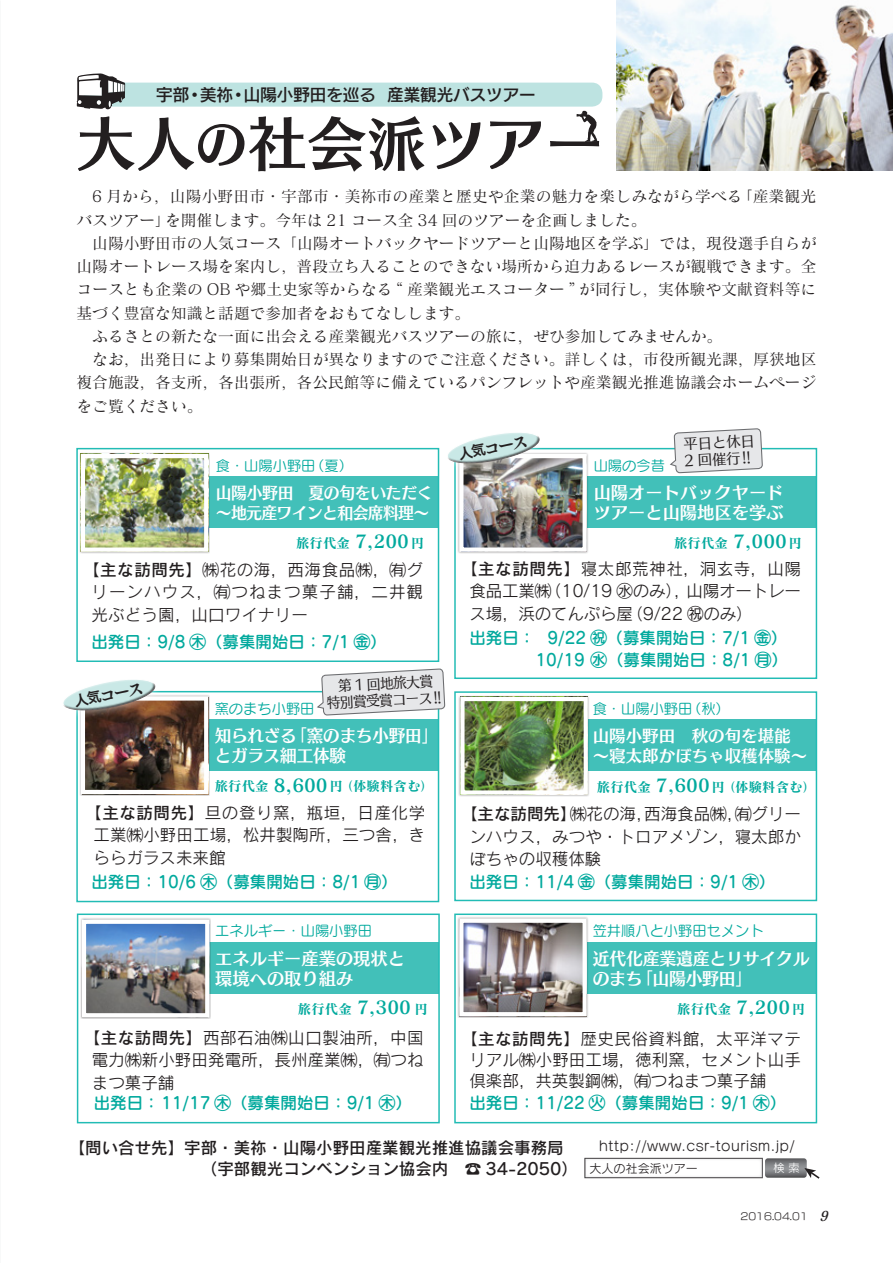
<style>
.page{position:relative;width:893px;height:1263px;background:#fff}
.page>*{position:absolute;margin:0;border:0;box-sizing:border-box;transform-origin:0 0}
.t1{font:58.5px "Skip Std B";color:#231f20}
.t2{font:17.25px/20.2px "Skip Std B";color:#fff}
.t3{font:17.25px "Skip Std B";color:#fff;scale:.96 1}
.t4{font:16.5px/22.5px "Rodin Pro M";letter-spacing:.005em;color:#231f20;text-align:justify}
.t5{font:16.5px "Seurat Pro DB";color:#00a99d}
.t6{font:16.5px "Rodin Pro DB";color:#231f20}
.t7{font:16.5px/20.2px "Skip Std B";letter-spacing:-.02em;color:#fff;scale:.96 1}
.t8{font:16.5px "Skip Std B";color:#fff}
.t9{font:16.5px "New Rodin Pro N DB";color:#231f20}
.t10{font:16.5px "Antic Cezanne Pro DB";color:#231f20}
.t11{font:15.75px/23.2px "Matisse Pro N M";color:#231f20;text-align:justify}
.t12{font:14.25px "Seurat Pro M";color:#00a99d}
.t13{font:14.25px "Skip Std M";color:#231f20;scale:.96 1}
.t14{font:14.25px "Skip Std M";color:#231f20}
.t15{font:13.5px "Matisse Pro N B";color:#00a99d}
.t16{font:13.5px "Seurat Pro M";letter-spacing:.04em;color:#231f20}
.t17{font:12px "Rodin Cattleya Pro M";color:#231f20}
.t18{font:11.1px "New Rodin Pro M";color:#fff}
.t19{font:9.75px "New Rodin Pro M";color:#231f20}
.s1{font-size:51px}
.s2{font-size:60px}
.s3{font-size:15px}
.s4{font-size:18px}
.s5{font-family:"Rodin Pro DB"}
.s6{font-family:"Matisse Eleganto Pro B";font-style:italic;font-size:13.5px}
</style>
<div class="page">
<div style="left:94px;top:719px;width:344px;height:51px;background:#42c0b9"></div>
<div style="left:85px;top:942px;width:354px;height:51px;background:#42c0b9"></div>
<div style="left:84px;top:476px;width:354px;height:51px;background:#42c0b9"></div>
<div style="left:468px;top:720px;width:348px;height:51px;background:#42c0b9"></div>
<div style="left:468px;top:942px;width:348px;height:51px;background:#42c0b9"></div>
<div style="left:468px;top:476px;width:348px;height:51px;background:#42c0b9"></div>
<div style="left:76px;top:448px;width:363px;height:214px;border:1px solid #22bcb5"></div>
<div style="left:454px;top:691px;width:363px;height:210px;border:1px solid #22bcb5"></div>
<div style="left:454px;top:913px;width:363px;height:210px;border:1px solid #22bcb5"></div>
<div style="left:454px;top:448px;width:363px;height:231px;border:1px solid #22bcb5"></div>
<div style="left:76px;top:691px;width:363px;height:211px;border:1px solid #22bcb5"></div>
<div style="left:77px;top:913px;width:363px;height:210px;border:1px solid #22bcb5"></div>
<div style="left:79px;top:452px;width:131px;height:101px;background:#231f20;opacity:.4"></div>
<img style="left:86px;top:459px;width:117px;height:88px">
<div style="left:81px;top:454px;width:127px;height:98px;border:4px solid #fff"></div>
<div style="left:458px;top:695px;width:131px;height:101px;background:#231f20;opacity:.4"></div>
<img style="left:465px;top:702px;width:118px;height:88px">
<div style="left:460px;top:697px;width:128px;height:98px;border:4px solid #fff"></div>
<div style="left:457px;top:916px;width:131px;height:102px;background:#231f20;opacity:.4"></div>
<img style="left:464px;top:923px;width:118px;height:88px">
<div style="left:459px;top:918px;width:128px;height:98px;border:4px solid #fff"></div>
<div style="left:457px;top:452px;width:131px;height:101px;background:#dbdadb"></div>
<img style="left:464px;top:459px;width:118px;height:88px">
<div style="left:459px;top:454px;width:128px;height:98px;border:4px solid #fff"></div>
<div style="left:79px;top:694px;width:131px;height:102px;background:#231f20;opacity:.4"></div>
<img style="left:86px;top:701px;width:117px;height:88px">
<div style="left:81px;top:696px;width:127px;height:98px;border:4px solid #fff"></div>
<div style="left:80px;top:917px;width:131px;height:102px;background:#231f20;opacity:.4"></div>
<img style="left:87px;top:924px;width:117px;height:88px">
<div style="left:82px;top:919px;width:127px;height:98px;border:4px solid #fff"></div>
<div style="left:84px;top:83px;width:518px;height:24px;background:#bde3e1;border-radius:11px"></div>
<svg style="left:765px;top:1158px;width:55px;height:21px"></svg>
<img style="left:617px;top:0;width:276px;height:170px">
<svg style="left:77px;top:73px;width:48px;height:37px"></svg>
<svg style="left:669px;top:428px;width:93px;height:46px;background:#e2e3e5"></svg>
<svg style="left:315px;top:632px;width:130px;height:83px"></svg>
<svg style="left:576px;top:111px;width:21px;height:31px"></svg>
<svg style="left:434px;top:433px;width:119px;height:47px"></svg>
<svg style="left:63px;top:661px;width:105px;height:66px"></svg>
<p class="t9" style="left:156px;top:81px;width:381px">宇部・美祢・山陽小野田を巡る 産業観光バスツアー</p>
<p class="t1" style="left:77px;top:100px;width:529px">大人<span class="s1">の</span>社会派<span class="s2">ツアー</span></p>
<p class="t11" style="left:77px;top:184px;width:741px">　6 月から，山陽小野田市・宇部市・美祢市の産業と歴史や企業の魅力を楽しみながら学べる「産業観光バスツアー」を開催します。今年は 21 コース全 34 回のツアーを企画しました。</p>
<p class="t11" style="left:77px;top:231px;width:741px">　山陽小野田市の人気コース「山陽オートバックヤードツアーと山陽地区を学ぶ」では，現役選手自らが山陽オートレース場を案内し，普段立ち入ることのできない場所から迫力あるレースが観戦できます。全コースとも企業の OB や郷土史家等からなる “ 産業観光エスコーター ” が同行し，実体験や文献資料等に基づく豊富な知識と話題で参加者をおもてなしします。</p>
<p class="t11" style="left:77px;top:324px;width:647px">　ふるさとの新たな一面に出会える産業観光バスツアーの旅に，ぜひ参加してみませんか。</p>
<p class="t11" style="left:77px;top:347px;width:741px">　なお，出発日により募集開始日が異なりますのでご注意ください。詳しくは，市役所観光課，厚狭地区複合施設，各支所，各出張所，各公民館等に備えているパンフレットや産業観光推進協議会ホームページをご覧ください。</p>
<p class="t12" style="left:216px;top:456px;width:139px">食・山陽小野田（夏）</p>
<p class="t10" style="left:456px;top:444px;width:73px;rotate:-11deg"><span class="s3">人気</span>コース</p>
<p class="t12" style="left:594px;top:456px;width:73px">山陽の今昔</p>
<p class="t14" style="left:683px;top:433px;width:73px;rotate:-3deg">平日と休日</p>
<p class="t14" style="left:684px;top:450px;width:73px;rotate:-3deg">2 回催行！！</p>
<p class="t7" style="left:216px;top:482px;width:227px">山陽小野田　夏の旬をいただく〜地元産ワインと和会席料理〜</p>
<p class="t2" style="left:594px;top:482px;width:191px">山陽オートバックヤード</p>
<p class="t2" style="left:594px;top:502px;width:191px">ツアーと山陽地区を学ぶ</p>
<p class="t15" style="left:296px;top:534px;width:130px">旅行代金 <span class="s4">7,200</span>円</p>
<p class="t15" style="left:674px;top:534px;width:130px">旅行代金 <span class="s4">7,000</span>円</p>
<p class="t4" style="left:91px;top:558px;width:333px;text-indent:-8px"><span class="s5">【主な訪問先】</span>㈱花の海，西海食品㈱，㈲グリーンハウス，㈲つねまつ菓子舗，二井観光ぶどう園，山口ワイナリー</p>
<p class="t4" style="left:469px;top:557px;width:333px;text-indent:-8px"><span class="s5">【主な訪問先】</span>寝太郎荒神社，洞玄寺，山陽食品工業㈱（10/19 ㊌のみ），山陽オートレース場，浜のてんぷら屋（9/22 ㊗のみ）</p>
<p class="t5" style="left:91px;top:631px;width:297px">出発日：9/8 ㊍（募集開始日：7/1 ㊎）</p>
<p class="t5" style="left:469px;top:627px;width:319px">出発日： 9/22 ㊗（募集開始日：7/1 ㊎）</p>
<p class="t5" style="left:469px;top:649px;width:320px">　　　　10/19 ㊌（募集開始日：8/1 ㊊）</p>
<p class="t10" style="left:72px;top:691px;width:73px;rotate:-11deg"><span class="s3">人気</span>コース</p>
<p class="t12" style="left:215px;top:699px;width:101px">窯のまち小野田</p>
<p class="t13" style="left:337px;top:675px;width:101px;rotate:-3deg">第 1 回地旅大賞</p>
<p class="t13" style="left:326px;top:692px;width:126px;rotate:-3deg">特別賞受賞コース！！</p>
<p class="t12" style="left:593px;top:699px;width:139px">食・山陽小野田（秋）</p>
<p class="t3" style="left:215px;top:722px;width:234px">知られざる「窯のまち小野田」</p>
<p class="t3" style="left:215px;top:743px;width:138px">とガラス細工体験</p>
<p class="t8" style="left:593px;top:723px;width:200px">山陽小野田　秋の旬を堪能</p>
<p class="t8" style="left:593px;top:744px;width:216px">〜寝太郎かぼちゃ収穫体験〜</p>
<p class="t15" style="left:215px;top:777px;width:221px">旅行代金 <span class="s4">8,600</span>円（体験料含む）</p>
<p class="t15" style="left:597px;top:778px;width:221px">旅行代金 <span class="s4">7,600</span>円（体験料含む）</p>
<p class="t4" style="left:94px;top:801px;width:333px;text-indent:-8px"><span class="s5">【主な訪問先】</span>旦の登り窯，瓶垣，日産化学工業㈱小野田工場，松井製陶所，三つ舎，きららガラス未来館</p>
<p class="t4" style="left:469px;top:802px;width:333px;text-indent:-8px"><span class="s5">【主な訪問先】</span>㈱花の海，西海食品㈱，㈲グリーンハウス，みつや・トロアメゾン，寝太郎かぼちゃの収穫体験</p>
<p class="t5" style="left:91px;top:871px;width:308px">出発日：10/6 ㊍（募集開始日：8/1 ㊊）</p>
<p class="t5" style="left:469px;top:871px;width:308px">出発日：11/4 ㊎（募集開始日：9/1 ㊍）</p>
<p class="t12" style="left:215px;top:921px;width:158px">エネルギー・山陽小野田</p>
<p class="t12" style="left:593px;top:921px;width:172px">笠井順八と小野田セメント</p>
<p class="t2" style="left:215px;top:947px;width:191px">エネルギー産業の現状と</p>
<p class="t2" style="left:215px;top:967px;width:139px">環境への取り組み</p>
<p class="t2" style="left:593px;top:947px;width:218px">近代化産業遺産とリサイクルのまち「山陽小野田」</p>
<p class="t15" style="left:298px;top:1000px;width:131px">旅行代金 <span class="s4">7,300</span> 円</p>
<p class="t15" style="left:677px;top:1000px;width:130px">旅行代金 <span class="s4">7,200</span>円</p>
<p class="t4" style="left:92px;top:1025px;width:333px;text-indent:-8px"><span class="s5">【主な訪問先】</span>西部石油㈱山口製油所，中国電力㈱新小野田発電所，長州産業㈱，㈲つねまつ菓子舗</p>
<p class="t4" style="left:469px;top:1027px;width:333px;line-height:21px;text-indent:-8px"><span class="s5">【主な訪問先】</span>歴史民俗資料館，太平洋マテリアル㈱小野田工場，徳利窯，セメント山手倶楽部，共英製鋼㈱，㈲つねまつ菓子舗</p>
<p class="t5" style="left:94px;top:1091px;width:320px">出発日： 11/17 ㊍（募集開始日：9/1 ㊍）</p>
<p class="t5" style="left:469px;top:1091px;width:318px">出発日：11/22 ㊋（募集開始日：9/1 ㊍）</p>
<p class="t6" style="left:69px;top:1137px;width:496px">【問い合せ先】宇部・美祢・山陽小野田産業観光推進協議会事務局</p>
<p class="t6" style="left:201px;top:1158px;width:379px">（宇部観光コンベンション協会内　☎ 34-2050）</p>
<p class="t16" style="left:599px;top:1137px;width:197px">http://www.csr-tourism.jp/</p>
<p class="t17" style="left:589px;top:1160px;width:110px">大人の社会派ツアー</p>
<p class="t18" style="left:773px;top:1159px;width:27px">検 索</p>
<p class="t19" style="left:740px;top:1208px;width:93px">2016.04.01 <span class="s6">9</span></p>
</div>
